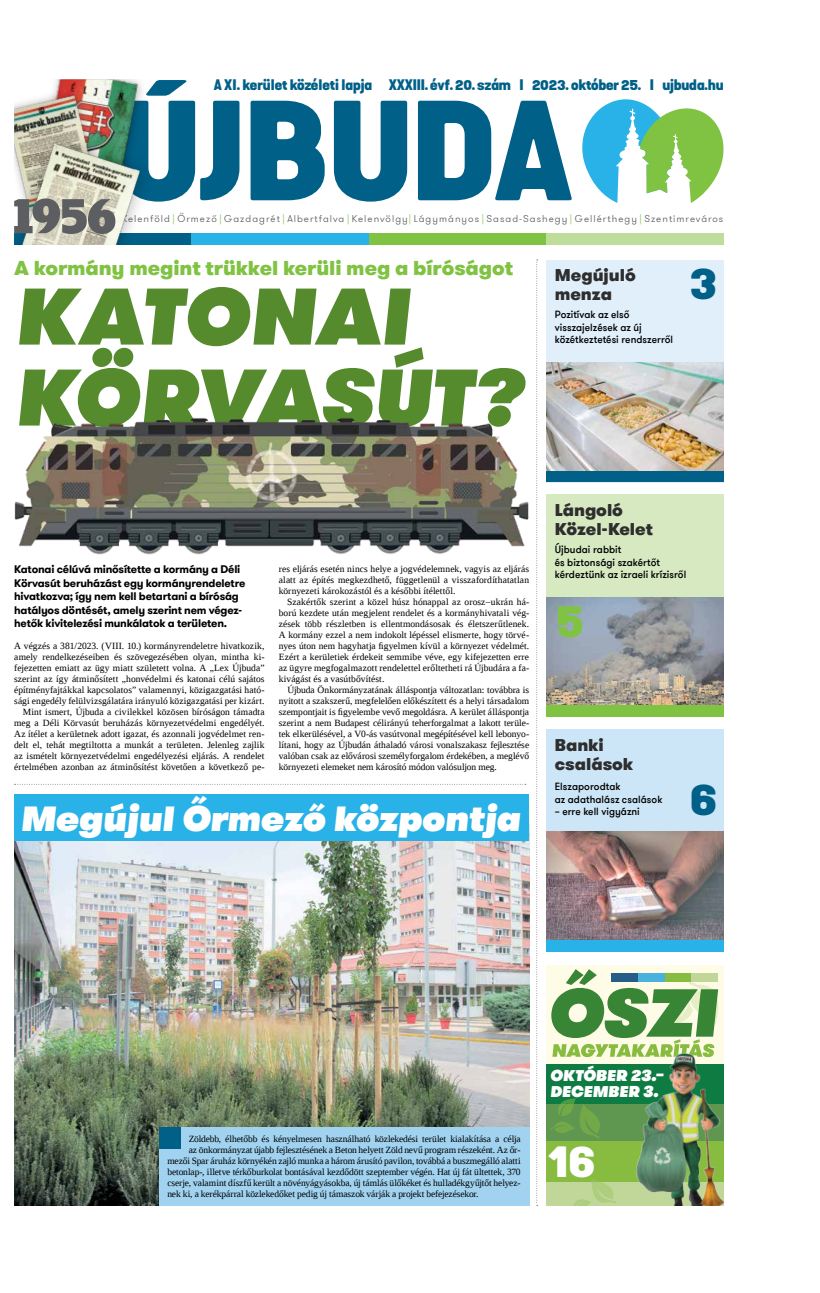
<style>
.page{position:relative;width:820px;height:1293px;background:#fff}
.page>*{position:absolute;margin:0;border:0;box-sizing:border-box;transform-origin:0 0}
.t1{font:italic 800 80px/81px "GT Walsheim Pro";letter-spacing:-.01em;color:#568b2d}
.t2{font:900 expanded 43.7px "Kapra Neue";color:#006087;scale:1.05 1}
.t3{font:900 expanded 43.7px "Kapra Neue";color:#fff;scale:1.05 1}
.t4{font:900 expanded 43.7px "Kapra Neue";color:#80c342;scale:1.05 1}
.t5{font:italic 800 34.8px "GT Walsheim Pro";letter-spacing:-.01em;color:#fff}
.t6{font:900 20px "GT Walsheim Pro";letter-spacing:-.005em;color:#80c342}
.t7{font:900 17px/19px "GT Walsheim Pro";letter-spacing:-.005em;color:#2e2e2f}
.t8{font:italic 800 15.5px/15.8px "GT Walsheim Pro";color:#fff}
.t9{font:900 expanded 14.3px "Kapra Neue";letter-spacing:-.01em;color:#006087}
.t10{font:700 11px/13.5px "GT Walsheim Pro";letter-spacing:-.02em;color:#000}
.t11{font:500 10.4px/12.3px "GT Walsheim Pro";letter-spacing:.005em;color:#000}
.t12{font:300 9.8px "GT Walsheim Pro";letter-spacing:.105em;color:#58595b}
.t13{font:9.5px/11px "Liberation Serif";color:#000;text-align:justify}
.s1{color:#80c342}
</style>
<div class="page">
<img style="left:14px;top:840px;width:515px;height:365px">
<svg style="left:146px;top:101px;width:426px;height:101px;fill:#006087"></svg>
<svg style="left:146px;top:80px;width:41px;height:16px"></svg>
<div style="left:14px;top:233px;width:177px;height:12px;background:#006087"></div>
<div style="left:191px;top:233px;width:178px;height:12px;background:#29b2e7"></div>
<div style="left:369px;top:233px;width:177px;height:12px;background:#80c342"></div>
<div style="left:546px;top:233px;width:177px;height:12px;background:#bedd9b"></div>
<svg style="left:582px;top:99px;width:142px;height:104px"></svg>
<div style="left:159px;top:1127px;width:370px;height:78px;background:#a1d3f1"></div>
<div style="left:159px;top:1127px;width:21px;height:21px;background:#006087"></div>
<svg style="left:536px;top:260px;width:1px;height:946px"></svg>
<div style="left:546px;top:259px;width:177px;height:223px;background:#e1effa"></div>
<div style="left:546px;top:494px;width:177px;height:223px;background:#d6e9c1"></div>
<div style="left:546px;top:729px;width:177px;height:223px;background:#cde6f7"></div>
<div style="left:546px;top:470px;width:177px;height:12px;background:#006087"></div>
<img style="left:546px;top:362px;width:177px;height:108px">
<img style="left:546px;top:597px;width:177px;height:108px">
<img style="left:546px;top:832px;width:177px;height:108px">
<div style="left:546px;top:705px;width:177px;height:12px;background:#80c342"></div>
<div style="left:546px;top:940px;width:177px;height:12px;background:#29b2e7"></div>
<img style="left:14px;top:418px;width:515px;height:137px">
<div style="left:34px;top:79px;width:112px;height:119px;background:#000;opacity:.3"></div>
<img style="left:41px;top:79px;width:99px;height:51px">
<div style="left:14px;top:87px;width:93px;height:133px;background:#000;opacity:.3"></div>
<img style="left:14px;top:93px;width:87px;height:37px">
<div style="left:14px;top:130px;width:141px;height:115px;background:#000;opacity:.3"></div>
<img style="left:21px;top:142px;width:122px;height:103px">
<svg style="left:14px;top:198px;width:101px;height:36px;background:#888883"></svg>
<div style="left:546px;top:1063px;width:177px;height:41px;background:#0e7b43"></div>
<div style="left:546px;top:1141px;width:177px;height:41px;background:#87bc40"></div>
<div style="left:546px;top:1182px;width:177px;height:23px;background:#c1d799"></div>
<div style="left:546px;top:1104px;width:177px;height:37px;background:#5f9650"></div>
<svg style="left:546px;top:965px;width:177px;height:99px;background:#a6c795"></svg>
<div style="left:610px;top:974px;width:27px;height:8px;background:#255c88"></div>
<div style="left:637px;top:974px;width:27px;height:8px;background:#49b1dd"></div>
<div style="left:664px;top:974px;width:27px;height:8px;background:#87bc40"></div>
<div style="left:691px;top:974px;width:27px;height:8px;background:#c1d799"></div>
<img style="left:602px;top:1046px;width:121px;height:159px">
<svg style="left:551px;top:1098px;width:49px;height:40px"></svg>
<svg style="left:574px;top:1178px;width:42px;height:27px"></svg>
<div style="left:14px;top:793px;width:515px;height:47px;background:#29b2e7"></div>
<svg style="left:15px;top:784px;width:510px;height:1px"></svg>
<h3 class="t9" style="left:214px;top:75px;width:511px">A XI. kerület közéleti lapja XXXIII. évf. 20. szám I 2023. október 25. I ujbuda.hu</h3>
<p class="t12" style="left:122px;top:212px;width:602px">Kelenföld <span class="s1">|</span> Őrmező <span class="s1">|</span> Gazdagrét <span class="s1">|</span> Albertfalva <span class="s1">|</span> Kelenvölgy<span class="s1">|</span> Lágymányos <span class="s1">|</span> Sasad-Sashegy <span class="s1">|</span> Gellérthegy <span class="s1">|</span> Szentimreváros</p>
<h3 class="t6" style="left:14px;top:254px;width:500px">A kormány megint trükkel kerüli meg a bíróságot</h3>
<h1 class="t1" style="left:15px;top:276px;width:508px">KATONAI<br>KÖRVASÚT?</h1>
<h3 class="t7" style="left:554px;top:265px;width:82px">Megújuló menza</h3>
<p class="t11" style="left:554px;top:309px;width:120px">Pozitívak az első visszajelzések az új közétkeztetési rendszerről</p>
<h2 class="t2" style="left:689px;top:253px;width:28px">3</h2>
<p class="t10" style="left:14px;top:563px;width:233px">Katonai célúvá minősítette a kormány a Déli Körvasút beruházást egy kormányrendeletre hivatkozva; így nem kell betartani a bíróság hatályos döntését, amely szerint nem végez&shy;hetők kivitelezési munkálatok a területen.</p>
<p class="t13" style="left:14px;top:640px;width:252px;text-align:right">A végzés a 381/2023. (VIII. 10.) kormányrendeletre hivatkozik, amely rendelkezéseiben és szövegezésében olyan, mintha ki&shy;fejezetten emiatt az ügy miatt született volna. A „Lex Újbuda” szerint az így átminősített „honvédelmi és katonai célú sajátos építményfajtákkal kapcsolatos” valamennyi, közigazgatási ható&shy;sági engedély felülvizsgálatára irányuló közigazgatási per kizárt.<br>Mint ismert, Újbuda a civilekkel közösen bíróságon támadta meg a Déli Körvasút beruházás környezetvédelmi engedélyét.<br>Az ítélet a kerületnek adott igazat, és azonnali jogvédelmet ren&shy;delt el, tehát megtiltotta a munkát a területen. Jelenleg zajlik az ismételt környezetvédelmi engedélyezési eljárás. A rendelet értelmében azonban az átminősítést követően a következő pe-</p>
<p class="t13" style="left:279px;top:563px;width:252px">res eljárás esetén nincs helye a jogvédelemnek, vagyis az eljárás alatt az építés megkezdhető, függetlenül a visszafordíthatatlan környezeti károkozástól és a későbbi ítélettől.</p>
<p class="t13" style="left:279px;top:596px;width:252px;text-indent:8px">Szakértők szerint a közel húsz hónappal az orosz–ukrán há&shy;ború kezdete után megjelent rendelet és a kormányhivatali vég&shy;zések több részletben is ellentmondásosak és életszerűtlenek.<br>A kormány ezzel a nem indokolt lépéssel elismerte, hogy törvé&shy;nyes úton nem hagyhatja figyelmen kívül a környezet védelmét.<br>Ezért a kerületiek érdekeit semmibe véve, egy kifejezetten erre az ügyre megfogalmazott rendelettel erőltetheti rá Újbudára a fa&shy;kivágást és a vasútbővítést.</p>
<p class="t13" style="left:279px;top:684px;width:252px;text-indent:9px">Újbuda Önkormányzatának álláspontja változatlan: továbbra is nyitott a szakszerű, megfelelően előkészített és a helyi társadalom szempontjait is figyelembe vevő megoldásra. A kerület álláspontja szerint a nem Budapest célirányú teherforgalmat a lakott terüle&shy;tek elkerülésével, a V0-ás vasútvonal megépítésével kell lebonyo&shy;lítani, hogy az Újbudán áthaladó városi vonalszakasz fejlesztése valóban csak az elővárosi személyforgalom érdekében, a meglévő környezeti elemeket nem károsító módon valósuljon meg.</p>
<h3 class="t5" style="left:20px;top:794px;width:501px">Megújul Őrmező központja</h3>
<h3 class="t7" style="left:554px;top:500px;width:100px">Lángoló<br>Közel-Kelet</h3>
<p class="t11" style="left:554px;top:544px;width:133px">Újbudai rabbit<br>és biztonsági szakértőt kérdeztünk az izraeli krízisről</p>
<h2 class="t4" style="left:555px;top:591px;width:28px">5</h2>
<h3 class="t7" style="left:554px;top:735px;width:80px">Banki csalások</h3>
<p class="t11" style="left:554px;top:780px;width:109px">Elszaporodtak<br>az adathalász csalások</p>
<p class="t11" style="left:554px;top:805px;width:87px">– erre kell vigyázni</p>
<h2 class="t2" style="left:689px;top:769px;width:28px">6</h2>
<p class="t13" style="left:189px;top:1133px;width:333px">Zöldebb, élhetőbb és kényelmesen használható közlekedési terület kialakítása a célja</p>
<p class="t13" style="left:189px;top:1144px;width:333px">az önkormányzat újabb fejlesztésének a Beton helyett Zöld nevű program részeként. Az őr-</p>
<p class="t13" style="left:167px;top:1155px;width:354px">mezői Spar áruház környékén zajló munka a három árusító pavilon, továbbá a buszmegálló alatti</p>
<p class="t13" style="left:167px;top:1166px;width:354px">betonlap-, illetve térkőburkolat bontásával kezdődött szeptember végén. Hat új fát ültettek, 370</p>
<p class="t13" style="left:167px;top:1177px;width:354px">cserje, valamint díszfű került a növényágyásokba, új támlás ülőkéket és hulladékgyűjtőt helyez-</p>
<p class="t13" style="left:167px;top:1188px;width:312px">nek ki, a kerékpárral közlekedőket pedig új támaszok várják a projekt befejezésekor.</p>
<h3 class="t8" style="left:550px;top:1068px;width:114px">OKTÓBER 23.–<br>DECEMBER 3.</h3>
<h2 class="t3" style="left:547px;top:1131px;width:47px">16</h2>
</div>
